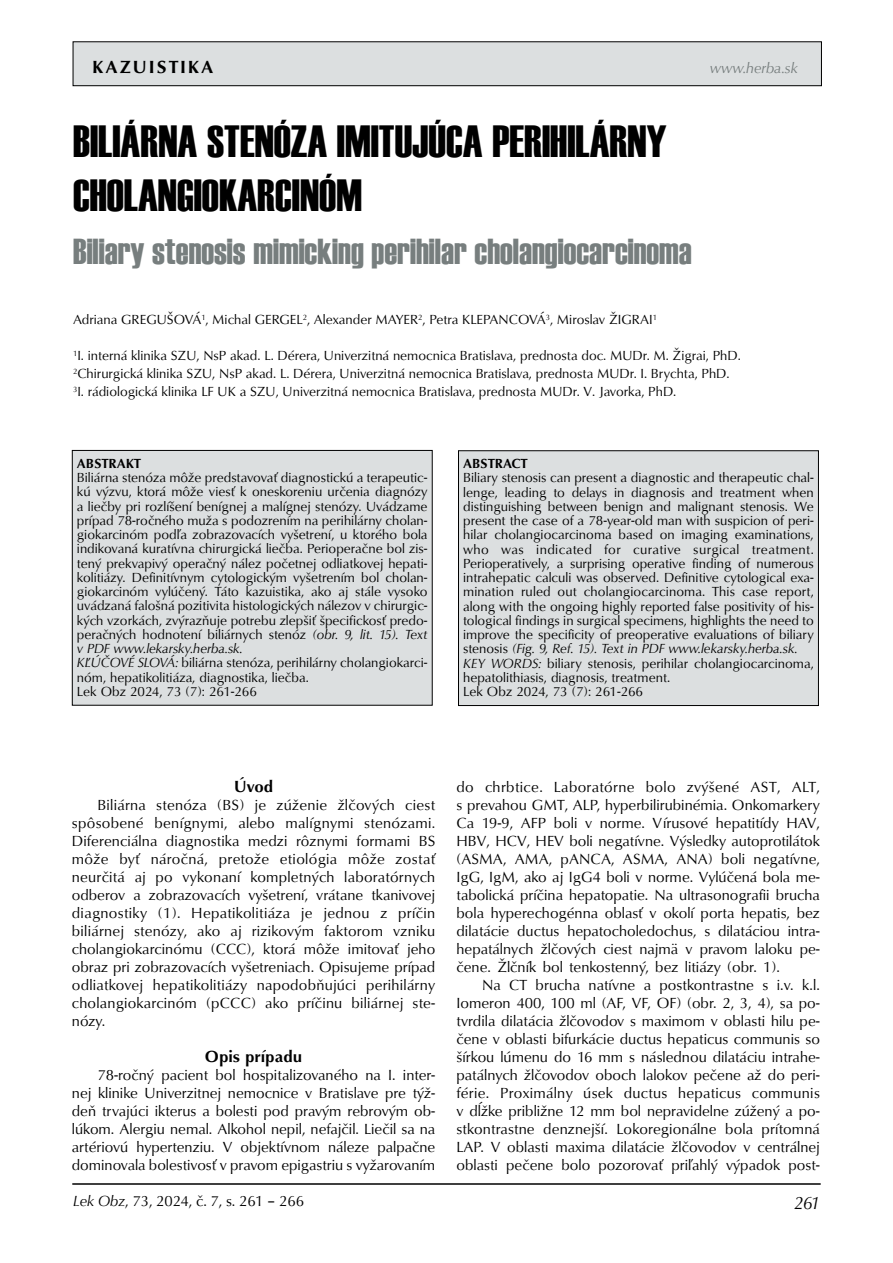
<style>
.page{position:relative;width:893px;height:1263px;background:#fff}
.page>*{position:absolute;margin:0;border:0;box-sizing:border-box;transform-origin:0 0}
.t1{font:45px/54px "Haettenschweiler";color:#000}
.t2{font:36px "Haettenschweiler";color:#777e7e}
.t3{font:700 18px "URW Classico TEE";letter-spacing:.1em;color:#000}
.t4{font:italic 18px "URW Classico TEE";color:#000}
.t5{font:700 16.5px "URW Classico TEE";color:#000}
.t6{font:15px/18px "URW Classico TEE";color:#000;text-align:justify}
.t7{font:italic 15px "URW Classico TEE";color:#777e7e}
.t8{font:13.5px/14.2px "URW Classico TEE";color:#000}
.t9{font:700 13.5px "URW Classico TEE";color:#000}
.s1{font-style:italic}
</style>
<div class="page">
<div style="left:73px;top:42px;width:748px;height:44px;background:#dcdfe0"></div>
<div style="left:73px;top:41px;width:749px;height:45px;border:1px solid #000"></div>
<hr style="left:72px;top:1183px;width:749px;height:2px;background:#000">
<div style="left:72px;top:450px;width:360px;height:255px;background:#dcdfe0"></div>
<div style="left:72px;top:450px;width:361px;height:256px;border:1px solid #000"></div>
<div style="left:458px;top:451px;width:360px;height:254px;background:#dcdfe0"></div>
<div style="left:458px;top:450px;width:361px;height:256px;border:1px solid #000"></div>
<h3 class="t3" style="left:92px;top:56px;width:123px">KAZUISTIKA</h3>
<h1 class="t1" style="left:73px;top:115px;width:595px">BILIÁRNA STENÓZA IMITUJÚCA PERIHILÁRNY<br>CHOLANGIOKARCINÓM</h1>
<h2 class="t2" style="left:73px;top:227px;width:620px">Biliary stenosis mimicking perihilar cholangiocarcinoma</h2>
<p class="t7" style="left:710px;top:59px;width:90px">www.herba.sk</p>
<p class="t8" style="left:73px;top:313px;width:585px">Adriana GREGUŠOVÁ<sup>1</sup>, Michal GERGEL<sup>2</sup>, Alexander MAYER<sup>2</sup>, Petra KLEPANCOVÁ<sup>3</sup>, Miroslav ŽIGRAI<sup>1</sup></p>
<p class="t8" style="left:73px;top:347px;width:669px;line-height:18px"><sup>1</sup>I. interná klinika SZU, NsP akad. L. Dérera, Univerzitná nemocnica Bratislava, prednosta doc. MUDr. M. Žigrai, PhD.<br><sup>2</sup>Chirurgická klinika SZU, NsP akad. L. Dérera, Univerzitná nemocnica Bratislava, prednosta MUDr. I. Brychta, PhD.<br><sup>3</sup>I. rádiologická klinika LF UK a SZU, Univerzitná nemocnica Bratislava, prednosta MUDr. V. Javorka, PhD.</p>
<p class="t9" style="left:77px;top:455px;width:66px">ABSTRAKT</p>
<p class="t8" style="left:77px;top:471px;width:352px">Biliárna stenóza môže predstavovať diagnostickú a terapeutic&shy;kú výzvu, ktorá môže viesť k oneskoreniu určenia diagnózy a liečby pri rozlíšení benígnej a malígnej stenózy. Uvádzame prípad 78-ročného muža s podozrením na perihilárny cholan&shy;giokarcinóm podľa zobrazovacích vyšetrení, u ktorého bola indikovaná kuratívna chirurgická liečba. Perioperačne bol zis&shy;tený prekvapivý operačný nález početnej odliatkovej hepati&shy;kolitiázy. Definitívnym cytologickým vyšetrením bol cholan&shy;giokarcinóm vylúčený. Táto kazuistika, ako aj stále vysoko uvádzaná falošná pozitivita histologických nálezov v chirurgic&shy;kých vzorkách, zvýrazňuje potrebu zlepšiť špecifickosť predo&shy;peračných hodnotení biliárnych stenóz <span class="s1">(obr. 9, lit. 15). Text v PDF www.lekarsky.herba.sk.<br>KĽÚČOVÉ SLOVÁ:</span> biliárna stenóza, perihilárny cholangiokarci&shy;nóm, hepatikolitiáza, diagnostika, liečba.<br>Lek Obz 2024, 73 (7): 261-266</p>
<p class="t9" style="left:463px;top:455px;width:66px">ABSTRACT</p>
<p class="t8" style="left:463px;top:471px;width:352px">Biliary stenosis can present a diagnostic and therapeutic chal&shy;lenge, leading to delays in diagnosis and treatment when distinguishing between benign and malignant stenosis. We present the case of a 78-year-old man with suspicion of peri&shy;hilar cholangiocarcinoma based on imaging examinations, who was indicated for curative surgical treatment.<br>Perioperatively, a surprising operative finding of numerous intrahepatic calculi was observed. Definitive cytological exa&shy;mination ruled out cholangiocarcinoma. This case report, along with the ongoing highly reported false positivity of his&shy;tological findings in surgical specimens, highlights the need to improve the specificity of preoperative evaluations of biliary stenosis <span class="s1">(Fig. 9, Ref. 15). Text in PDF www.lekarsky.herba.sk.<br>KEY WORDS:</span> biliary stenosis, perihilar cholangiocarcinoma, hepatolithiasis, diagnosis, treatment.<br>Lek Obz 2024, 73 (7): 261-266</p>
<p class="t5" style="left:234px;top:776px;width:41px">ÚVOD</p>
<p class="t6" style="left:72px;top:796px;width:365px;text-indent:26px">Biliárna stenóza (BS) je zúženie žlčových ciest spôsobené benígnymi, alebo malígnymi stenózami.<br>Diferenciálna diagnostika medzi rôznymi formami BS môže byť náročná, pretože etiológia môže zostať neurčitá aj po vykonaní kompletných laboratórnych odberov a zobrazovacích vyšetrení, vrátane tkanivovej diagnostiky (1). Hepatikolitiáza je jednou z príčin biliárnej stenózy, ako aj rizikovým faktorom vzniku cholangiokarcinómu (CCC), ktorá môže imitovať jeho obraz pri zobrazovacích vyšetreniach. Opisujeme prípad odliatkovej hepatikolitiázy napodobňujúci perihilárny cholangiokarcinóm (pCCC) ako príčinu biliárnej ste&shy;nózy.</p>
<p class="t5" style="left:205px;top:1046px;width:99px">OPIS PRÍPADU</p>
<p class="t6" style="left:72px;top:1066px;width:365px;text-indent:26px">78-ročný pacient bol hospitalizovaného na I. inter&shy;nej klinike Univerzitnej nemocnice v Bratislave pre týž&shy;deň trvajúci ikterus a bolesti pod pravým rebrovým ob&shy;lúkom. Alergiu nemal. Alkohol nepil, nefajčil. Liečil sa na artériovú hypertenziu. V objektívnom náleze palpačne dominovala bolestivosť v pravom epigastriu s vyžarovaním</p>
<p class="t6" style="left:73px;top:1192px;width:232px"><span class="s1">Lek Obz</span>, 73, 2024, č. 7, s. 261 – 266</p>
<p class="t6" style="left:457px;top:778px;width:365px">do chrbtice. Laboratórne bolo zvýšené AST, ALT, s prevahou GMT, ALP, hyperbilirubinémia. Onkomarkery Ca 19-9, AFP boli v norme. Vírusové hepatitídy HAV, HBV, HCV, HEV boli negatívne. Výsledky autoprotilátok (ASMA, AMA, pANCA, ASMA, ANA) boli negatívne, IgG, IgM, ako aj IgG4 boli v norme. Vylúčená bola me&shy;tabolická príčina hepatopatie. Na ultrasonografii brucha bola hyperechogénna oblasť v okolí porta hepatis, bez dilatácie ductus hepatocholedochus, s dilatáciou intra&shy;hepatálnych žlčových ciest najmä v pravom laloku pe&shy;čene. Žlčník bol tenkostenný, bez litiázy (obr. 1).</p>
<p class="t6" style="left:457px;top:976px;width:365px;text-indent:26px">Na CT brucha natívne a postkontrastne s i.v. k.l.<br>Iomeron 400, 100 ml (AF, VF, OF) (obr. 2, 3, 4), sa po&shy;tvrdila dilatácia žlčovodov s maximom v oblasti hilu pe&shy;čene v oblasti bifurkácie ductus hepaticus communis so šírkou lúmenu do 16 mm s následnou dilatáciu intrahe&shy;patálnych žlčovodov oboch lalokov pečene až do peri&shy;férie. Proximálny úsek ductus hepaticus communis v dĺžke približne 12 mm bol nepravidelne zúžený a po&shy;stkontrastne denznejší. Lokoregionálne bola prítomná LAP. V oblasti maxima dilatácie žlčovodov v centrálnej oblasti pečene bolo pozorovať priľahlý výpadok post-</p>
<h3 class="t4" style="left:795px;top:1191px;width:27px">261</h3>
</div>
